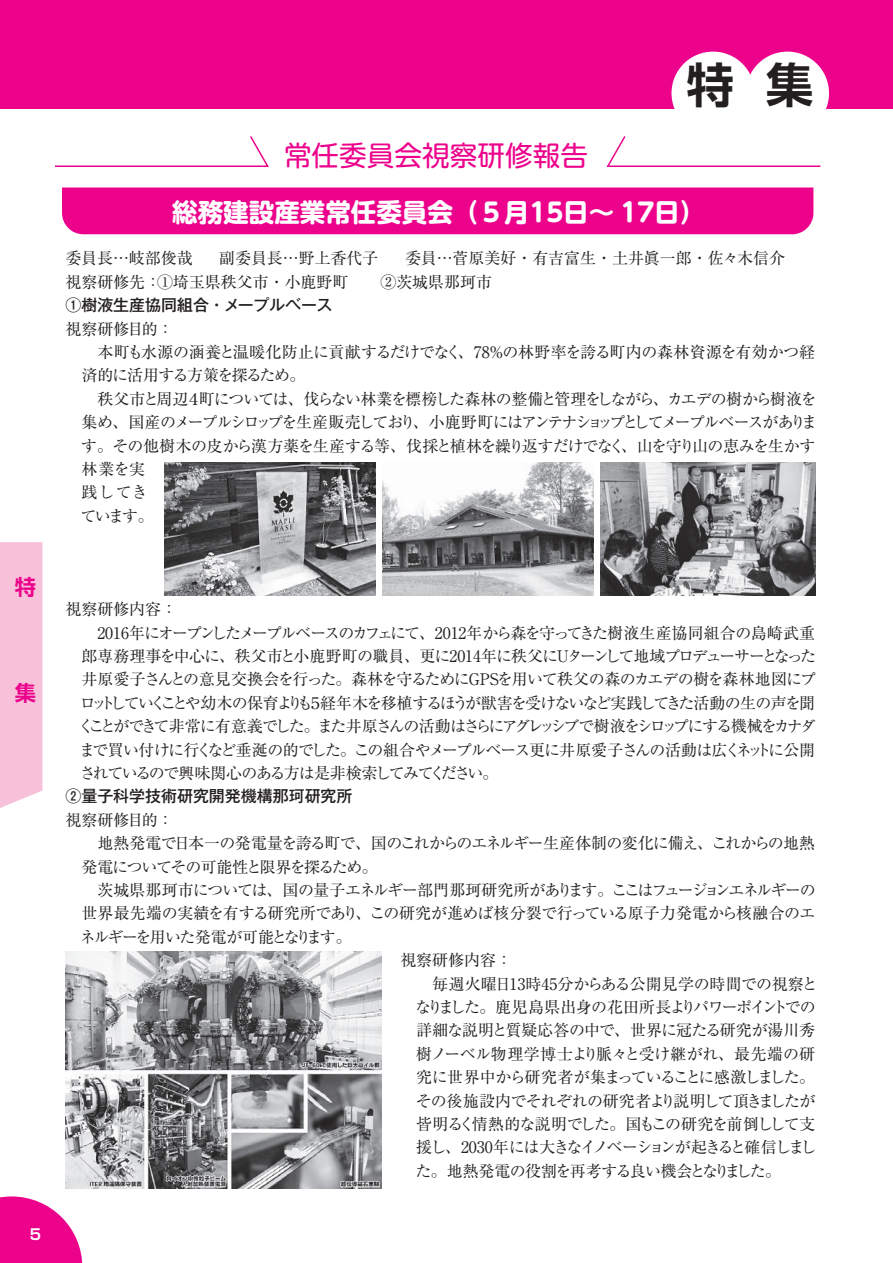
<style>
.page{position:relative;width:893px;height:1263px;background:#fff}
.page>*{position:absolute;margin:0;border:0;box-sizing:border-box;transform-origin:0 0}
.t1{font:700 47.55px "Shin Go Pr 5 De";color:#231f20}
.t2{font:27.6px "UD Shin M Go Pro";color:#ed028c}
.t3{font:700 25.5px "UD Shin M Go Pro";color:#fff}
.t4{font:700 21.3px "UD Shin Go Pro De";color:#ed028c}
.t5{font:15.9px/23.4px "Ryumin Pr 5";letter-spacing:-.06em;color:#231f20}
.t6{font:15.9px/23.4px "Ryumin Pr 5";letter-spacing:-.04em;color:#231f20}
.t7{font:15.9px "Ryumin Pr 5";letter-spacing:-.085em;color:#231f20}
.t8{font:15.9px/23.4px "Ryumin Pr 5";letter-spacing:-.08em;color:#231f20}
.t9{font:15.9px/23.4px "Ryumin Pr 5";color:#231f20}
.t10{font:15.9px "Ryumin Pr 5";letter-spacing:-.155em;color:#231f20}
.t11{font:500 15.9px "Gothic MB101 Pr 5";color:#231f20}
.t12{font:15.9px "Ryumin Pr 5";letter-spacing:-.105em;color:#231f20}
.t13{font:15.9px "Ryumin Pr 5";letter-spacing:-.02em;color:#231f20}
.t14{font:15.9px "Ryumin Pr 5";letter-spacing:-.12em;color:#231f20}
.t15{font:15.9px "Ryumin Pr 5";letter-spacing:-.015em;color:#231f20}
.t16{font:15.9px "Ryumin Pr 5";letter-spacing:-.115em;color:#231f20}
.t17{font:15.9px "Ryumin Pr 5";letter-spacing:-.19em;color:#231f20}
.t18{font:700 14.85px "Shin Go Pr 5 De";color:#fff}
</style>
<div class="page">
<svg style="left:0;top:1196px;width:82px;height:67px"></svg>
<div style="left:0;top:0;width:893px;height:109px;background:#ed028c"></div>
<div style="left:746px;top:52px;width:83px;height:83px;background:#fff;border-radius:50%"></div>
<div style="left:671px;top:52px;width:84px;height:83px;background:#fff;border-radius:50%"></div>
<img style="left:65px;top:951px;width:317px;height:238px">
<img style="left:601px;top:462px;width:214px;height:134px">
<img style="left:165px;top:462px;width:210px;height:134px">
<img style="left:383px;top:462px;width:210px;height:134px">
<svg style="left:55px;top:136px;width:214px;height:31px"></svg>
<svg style="left:606px;top:136px;width:215px;height:31px"></svg>
<div style="left:62px;top:187px;width:751px;height:47px;background:#ed028c"></div>
<div style="left:0;top:542px;width:43px;height:266px;background:#f7c1d9"></div>
<h3 class="t4" style="left:15px;top:569px;width:22px">特</h3>
<h3 class="t4" style="left:15px;top:676px;width:22px">集</h3>
<p class="t18" style="left:30px;top:1222px;width:13px">5</p>
<h1 class="t1" style="left:687px;top:46px;width:49px">特</h1>
<h2 class="t2" style="left:284px;top:133px;width:306px">常任委員会視察研修報告</h2>
<h3 class="t3" style="left:172px;top:191px;width:534px">総務建設産業常任委員会（５月15日～ 17日(</h3>
<h1 class="t1" style="left:766px;top:46px;width:49px">集</h1>
<p class="t9" style="left:157px;top:246px;width:336px;text-indent:-92px">委員長…岐部俊哉　<br>①埼玉県秩父市・小鹿野町　　②茨城県那珂市</p>
<p class="t9" style="left:219px;top:246px;width:177px">副委員長…野上香代子　</p>
<p class="t9" style="left:405px;top:246px;width:382px">委員…菅原美好・有吉富生・土井眞一郎・佐々木信介</p>
<p class="t5" style="left:65px;top:269px;width:97px">視察研修先：</p>
<p class="t11" style="left:65px;top:292px;width:269px">①樹液生産協同組合・メープルベース</p>
<p class="t5" style="left:65px;top:316px;width:110px">視察研修目的：</p>
<p class="t15" style="left:458px;top:339px;width:359px">、78％の林野率を誇る町内の森林資源を有効かつ経</p>
<p class="t5" style="left:81px;top:339px;width:381px">　本町も水源の涵養と温暖化防止に貢献するだけでなく</p>
<p class="t7" style="left:81px;top:363px;width:226px">済的に活用する方策を探るため。</p>
<p class="t7" style="left:199px;top:386px;width:619px">町については、伐らない林業を標榜した森林の整備と管理をしながら、カエデの樹から樹液を</p>
<p class="t5" style="left:81px;top:386px;width:109px">　秩父市と周辺</p>
<p class="t5" style="left:186px;top:386px;width:17px">４</p>
<p class="t16" style="left:81px;top:410px;width:336px">集め、国産のメープルシロップを生産販売しており</p>
<p class="t14" style="left:413px;top:410px;width:406px">、小鹿野町にはアンテナショップとしてメープルベースがありま</p>
<p class="t5" style="left:81px;top:433px;width:546px">す。その他樹木の皮から漢方薬を生産する等、伐採と植林を繰り返すだけでなく林業を実<br>践してき<br>ています。</p>
<p class="t7" style="left:621px;top:433px;width:196px">、山を守り山の恵みを生かす</p>
<p class="t5" style="left:65px;top:596px;width:113px">視察研修内容：</p>
<p class="t7" style="left:81px;top:620px;width:735px">　2016年にオープンしたメープルベースのカフェにて、2012年から森を守ってきた樹液生産協同組合の島崎武重</p>
<p class="t5" style="left:81px;top:643px;width:736px">郎専務理事を中心に、秩父市と小鹿野町の職員、更に2014年に秩父にUターンして地域プロデューサーとなった</p>
<p class="t5" style="left:81px;top:667px;width:736px">井原愛子さんとの意見交換会を行った。森林を守るためにGPSを用いて秩父の森のカエデの樹を森林地図にプ</p>
<p class="t12" style="left:320px;top:690px;width:496px">経年木を移植するほうが獣害を受けないなど実践してきた活動の生の声を聞</p>
<p class="t17" style="left:80px;top:690px;width:235px">ロットしていくことや幼木の保育よりも</p>
<p class="t5" style="left:307px;top:690px;width:17px">５</p>
<p class="t8" style="left:78px;top:713px;width:739px">くことができて非常に有意義でした。<br>まで買い付けに行くなど垂涎の的でした。この組合やメープルベース更に井原愛子さんの活動は広くネットに公開されているので興味関心のある方は是非検索してみてください。</p>
<p class="t11" style="left:65px;top:783px;width:289px">②量子科学技術研究開発機構那珂研究所</p>
<p class="t5" style="left:65px;top:807px;width:110px">視察研修目的：</p>
<p class="t5" style="left:81px;top:830px;width:735px">　地熱発電で日本一の発電量を誇る町で、国のこれからのエネルギー生産体制の変化に備え、これからの地熱</p>
<p class="t7" style="left:81px;top:854px;width:298px">発電についてその可能性と限界を探るため。</p>
<p class="t5" style="left:81px;top:877px;width:736px">　茨城県那珂市については、国の量子エネルギー部門那珂研究所があります。ここはフュージョンエネルギーの</p>
<p class="t13" style="left:355px;top:901px;width:461px">、この研究が進めば核分裂で行っている原子力発電から核融合のエ</p>
<p class="t10" style="left:317px;top:714px;width:500px">また井原さんの活動はさらにアグレッシブで樹液をシロップにする機械をカナダ</p>
<p class="t5" style="left:80px;top:901px;width:280px">世界最先端の実績を有する研究所でありネルギーを用いた発電が可能となります。</p>
<p class="t6" style="left:415px;top:947px;width:404px;text-indent:-15px">視察研修内容：<br>　毎週火曜日13時45分からある公開見学の時間での視察となりました。鹿児島県出身の花田所長よりパワーポイントでの詳細な説明と質疑応答の中で、世界に冠たる研究が湯川秀樹ノーベル物理学博士より脈々と受け継がれ、最先端の研究に世界中から研究者が集まっていることに感激しました。その後施設内でそれぞれの研究者より説明して頂きましたが皆明るく情熱的な説明でした。国もこの研究を前倒しして支援し、2030年には大きなイノベーションが起きると確信しました。地熱発電の役割を再考する良い機会となりました。</p>
</div>
